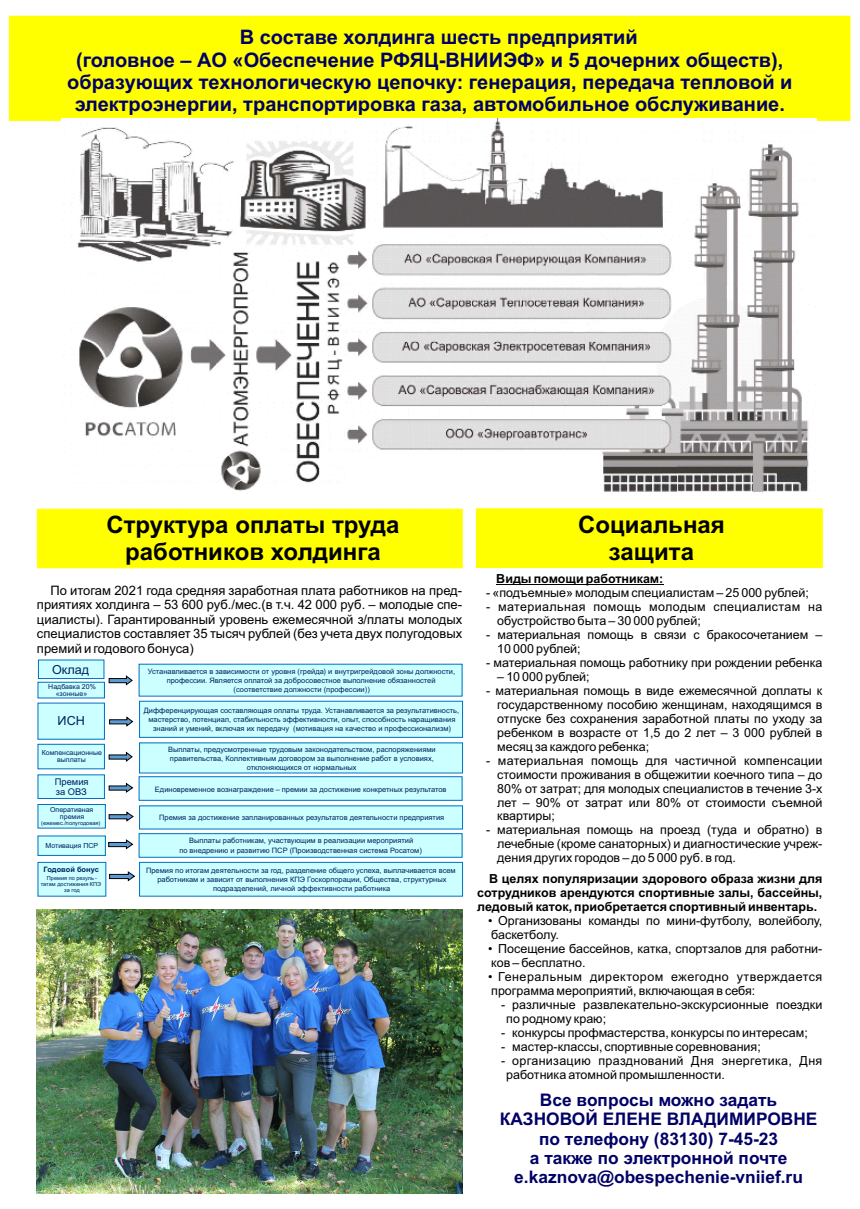
<style>
.page{position:relative;width:860px;height:1209px;background:#fff}
.page>*{position:absolute;margin:0;border:0;box-sizing:border-box;transform-origin:0 0}
.t1{font:700 24px/26.8px "Arial";color:#000;text-align:center}
.t2{font:700 20px "Arial";color:#006}
.t3{font:700 17.3px/19.4px "Arial";color:#006;text-align:center}
.t4{font:13px/14.5px "Arial";color:#000;text-align:justify}
.t5{font:12.5px/14px "Arial";color:#000}
.t6{font:700 12.5px/14px "Arial";color:#000;text-align:justify}
.t7{font:12.5px/14px "Arial";letter-spacing:.02em;color:#000}
.t8{font:12.5px/14px "Arial";letter-spacing:.03em;color:#000}
.t9{font:12.5px "Arial";color:#002060}
.t10{font:9.3px/10.2px "Arial";color:#002060}
.t11{font:7.4px/8.8px "Arial";color:#002060;text-align:center}
.t12{font:700 7.4px "Arial";color:#002060}
.t13{font:6.9px/6.9px "Arial";color:#002060;text-align:center}
.t14{font:5.6px/6px "Arial";color:#002060;text-align:center}
</style>
<div class="page">
<div style="left:9px;top:16px;width:841px;height:105px;background:#ff0"></div>
<img style="left:37px;top:910px;width:425px;height:283px">
<img style="left:62px;top:118px;width:754px;height:375px">
<div style="left:37px;top:508px;width:426px;height:60px;background:#ff0"></div>
<div style="left:38px;top:744px;width:66px;height:25px;background:#cff"></div>
<div style="left:37px;top:744px;width:68px;height:25px;border:1px solid #0070c0"></div>
<div style="left:38px;top:862px;width:68px;height:34px;background:#cff"></div>
<div style="left:37px;top:862px;width:69px;height:34px;border:1px solid #0070c0"></div>
<div style="left:38px;top:703px;width:66px;height:36px;background:#cff"></div>
<div style="left:38px;top:660px;width:66px;height:18px;background:#cff"></div>
<div style="left:38px;top:659px;width:66px;height:20px;border:1px solid #0070c0"></div>
<div style="left:38px;top:775px;width:66px;height:23px;background:#cff"></div>
<div style="left:37px;top:774px;width:68px;height:25px;border:1px solid #0070c0"></div>
<div style="left:140px;top:743px;width:322px;height:30px;background:#cff"></div>
<div style="left:139px;top:776px;width:323px;height:24px;background:#cff"></div>
<div style="left:139px;top:776px;width:323px;height:24px;border:1px solid #0070c0"></div>
<div style="left:139px;top:664px;width:323px;height:32px;background:#cff"></div>
<div style="left:140px;top:701px;width:322px;height:36px;background:#cff"></div>
<div style="left:139px;top:701px;width:324px;height:37px;border:1px solid #0070c0"></div>
<div style="left:140px;top:862px;width:322px;height:34px;background:#cff"></div>
<div style="left:139px;top:862px;width:324px;height:34px;border:1px solid #0070c0"></div>
<svg style="left:109px;top:751px;width:24px;height:10px"></svg>
<svg style="left:109px;top:782px;width:24px;height:10px"></svg>
<svg style="left:109px;top:871px;width:26px;height:10px"></svg>
<svg style="left:109px;top:716px;width:24px;height:10px"></svg>
<svg style="left:109px;top:675px;width:24px;height:10px"></svg>
<div style="left:38px;top:682px;width:66px;height:16px;background:#cff"></div>
<div style="left:37px;top:682px;width:68px;height:16px;border:1px solid #0070c0"></div>
<div style="left:38px;top:804px;width:67px;height:24px;background:#cff"></div>
<div style="left:37px;top:804px;width:69px;height:24px;border:1px solid #0070c0"></div>
<div style="left:140px;top:806px;width:322px;height:23px;background:#cff"></div>
<svg style="left:109px;top:811px;width:25px;height:10px"></svg>
<div style="left:38px;top:836px;width:67px;height:19px;background:#cff"></div>
<div style="left:37px;top:835px;width:69px;height:21px;border:1px solid #0070c0"></div>
<div style="left:139px;top:833px;width:323px;height:24px;background:#cff"></div>
<div style="left:139px;top:833px;width:323px;height:24px;border:1px solid #0070c0"></div>
<svg style="left:108px;top:839px;width:25px;height:10px"></svg>
<hr style="left:496px;top:584px;width:167px;height:1px;background:#000">
<div style="left:476px;top:508px;width:347px;height:60px;background:#ff0"></div>
<h2 class="t2" style="left:240px;top:30px;width:400px">В составе холдинга шесть предприятий</h2>
<h2 class="t2" style="left:76px;top:52px;width:709px">(головное – АО «Обеспечение РФЯЦ-ВНИИЭФ» и 5 дочерних обществ),</h2>
<h2 class="t2" style="left:67px;top:75px;width:727px">образующих технологическую цепочку: генерация, передача тепловой и</h2>
<h2 class="t2" style="left:75px;top:97px;width:712px">электроэнергии, транспортировка газа, автомобильное обслуживание.</h2>
<h1 class="t1" style="left:106px;top:513px;width:294px">Структура оплаты труда работников холдинга</h1>
<p class="t4" style="left:37px;top:584px;width:427px;text-indent:14px">По итогам 2021 года средняя заработная плата работников на пред&shy;приятиях холдинга – 53 600 руб./мес.(в т.ч. 42 000 руб. – молодые спе&shy;циалисты). Гарантированный уровень ежемесячной з/платы молодых специалистов составляет 35 тысяч рублей (без учета двух полугодовых премий и годового бонуса)</p>
<p class="t9" style="left:52px;top:665px;width:39px">Оклад</p>
<p class="t13" style="left:48px;top:683px;width:49px">Надбавка 20% «зонные»</p>
<p class="t9" style="left:58px;top:716px;width:29px">ИСН</p>
<p class="t13" style="left:42px;top:750px;width:62px">Компенсационные выплаты</p>
<p class="t10" style="left:55px;top:777px;width:35px">Премия за ОВЗ</p>
<p class="t13" style="left:50px;top:806px;width:45px">Оперативная премия</p>
<p class="t14" style="left:41px;top:821px;width:61px">(ежемес./полугодовая)</p>
<p class="t11" style="left:148px;top:667px;width:309px">Устанавливается в зависимости от уровня (грейда) и внутригрейдовой зоны должности, профессии. Является оплатой за добросовестное выполнение обязанностей (соответствие должности (профессии))</p>
<p class="t11" style="left:144px;top:707px;width:317px">Дифференцирующая составляющая оплаты труда. Устанавливается за результативность, мастерство, потенциал, стабильность эффективности, опыт, способность наращивания знаний и умений, включая их передачу (мотивация на качество и профессионализм)</p>
<p class="t11" style="left:168px;top:746px;width:269px">Выплаты, предусмотренные трудовым законодательством, распоряжениями правительства, Коллективным договором за выполнение работ в условиях, отклоняющихся от нормальных</p>
<p class="t11" style="left:155px;top:785px;width:293px">Единовременное вознаграждение – премии за достижение конкретных результатов</p>
<p class="t11" style="left:159px;top:814px;width:287px">Премия за достижение запланированных результатов деятельности предприятия</p>
<p class="t13" style="left:45px;top:842px;width:54px">Мотивация ПСР</p>
<p class="t11" style="left:179px;top:836px;width:244px;line-height:9.7px">Выплаты работникам, участвующим в реализации мероприятий<br>по внедрению и развитию ПСР (Производственная система Росатом)</p>
<p class="t12" style="left:44px;top:866px;width:57px">Годовой бонус</p>
<p class="t14" style="left:41px;top:875px;width:62px">Премия по резуль - татам достижения КПЭ за год</p>
<p class="t11" style="left:146px;top:867px;width:311px">Премия по итогам деятельности за год, разделение общего успеха, выплачивается всем работникам и зависит от выполнения КПЭ Госкорпорации, Общества, структурных подразделений, личной эффективности работника</p>
<h1 class="t1" style="left:578px;top:513px;width:148px">Социальная защита</h1>
<p class="t6" style="left:496px;top:573px;width:169px">Виды помощи работникам:</p>
<p class="t5" style="left:486px;top:587px;width:324px">- «подъемные» молодым специалистам – 25 000 рублей;</p>
<p class="t8" style="left:497px;top:600px;width:327px;text-indent:-11px">- материальная помощь молодым специалистам на обустройство быта – 30 000 рублей;</p>
<p class="t5" style="left:497px;top:628px;width:327px;text-indent:-11px">- материальная помощь в связи с бракосочетанием –<br>10 000 рублей;</p>
<p class="t5" style="left:486px;top:656px;width:338px">- материальная помощь работнику при рождении ребенка</p>
<p class="t5" style="left:497px;top:670px;width:94px">– 10 000 рублей;</p>
<p class="t5" style="left:497px;top:684px;width:327px;text-align:justify;text-indent:-11px">- материальная помощь в виде ежемесячной доплаты к государственному пособию женщинам, находящимся в отпуске без сохранения заработной платы по уходу за ребенком в возрасте от 1,5 до 2 лет – 3 000 рублей в месяц за каждого ребенка;</p>
<p class="t5" style="left:497px;top:754px;width:327px;text-align:justify;text-indent:-11px">- материальная помощь для частичной компенсации стоимости проживания в общежитии коечного типа – до 80% от затрат; для молодых специалистов в течение 3-х лет – 90% от затрат или 80% от стоимости съемной квартиры;</p>
<p class="t5" style="left:497px;top:824px;width:327px;text-align:justify;text-indent:-11px">- материальная помощь на проезд (туда и обратно) в лечебные (кроме санаторных) и диагностические учреж&shy;дения других городов – до 5 000 руб. в год.</p>
<p class="t6" style="left:477px;top:873px;width:347px;text-indent:12px">В целях популяризации здорового образа жизни для сотрудников арендуются спортивные залы, бассейны, ледовый каток, приобретается спортивный инвентарь.</p>
<p class="t5" style="left:488px;top:915px;width:336px">• Организованы команды по мини-футболу, волейболу, баскетболу.</p>
<p class="t5" style="left:488px;top:943px;width:336px">• Посещение бассейнов, катка, спортзалов для работни&shy;ков – бесплатно.</p>
<p class="t7" style="left:488px;top:971px;width:336px">• Генеральным директором ежегодно утверждается программа мероприятий, включающая в себя:</p>
<p class="t5" style="left:506px;top:998px;width:318px;text-indent:-5px">- различные развлекательно-экскурсионные поездки по родному краю;</p>
<p class="t5" style="left:501px;top:1026px;width:308px">- конкурсы профмастерства, конкурсы по интересам;</p>
<p class="t5" style="left:501px;top:1040px;width:261px">- мастер-классы, спортивные соревнования;</p>
<p class="t5" style="left:506px;top:1054px;width:318px;text-indent:-5px">- организацию празднований Дня энергетика, Дня работника атомной промышленности.</p>
<h3 class="t3" style="left:500px;top:1091px;width:319px">Все вопросы можно задать<br>КАЗНОВОЙ ЕЛЕНЕ ВЛАДИМИРОВНЕ по телефону (83130) 7-45-23<br>а также по электронной почте e.kaznova@obespechenie-vniief.ru</h3>
</div>
